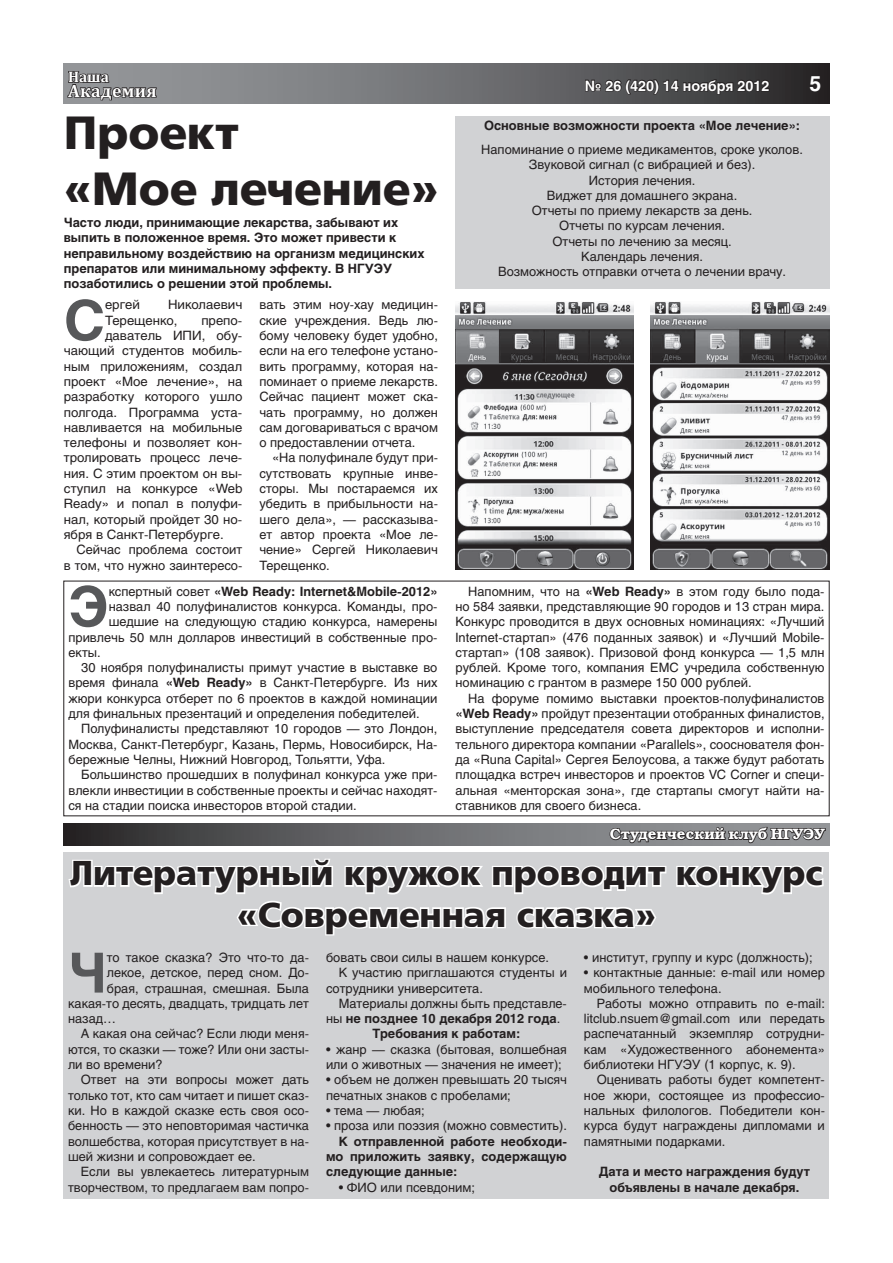
<style>
.page{position:relative;width:893px;height:1263px;background:#fff}
.page>*{position:absolute;margin:0;border:0;box-sizing:border-box;transform-origin:0 0}
.t1{font:700 54.9px "Helios";color:#57585a}
.t2{font:700 46.5px/55.8px "AG Foreigner";color:#231f20}
.t3{font:700 34.5px/41.4px "AG Foreigner";color:#231f20;text-align:center}
.t4{font:700 21px "Helios";color:#fff}
.t5{font:700 17.85px "Cambria";letter-spacing:.02em;color:#fff}
.t6{font:700 15.3px "Cambria";color:#fff}
.t7{font:600 15px "Bookman C";color:#fff}
.t8{font:700 14.25px "Helios";color:#fff}
.t9{font:12.75px/15.3px "Helios";color:#231f20;text-align:justify}
.t10{font:700 12.75px/15.3px "Helios";color:#231f20;text-align:justify}
.s1{font-weight:400}
.s2{font-weight:700}
</style>
<div class="page">
<svg style="left:64px;top:64px;width:765px;height:39px;background:#6a6b6e"></svg>
<svg style="left:66px;top:70px;width:92px;height:31px;background:#6b6b6d"></svg>
<svg style="left:584px;top:77px;width:186px;height:18px;background:#3a393a"></svg>
<div style="left:64px;top:853px;width:765px;height:346px;background:#d1d2d4"></div>
<svg style="left:64px;top:823px;width:765px;height:23px;background:#5e5e60"></svg>
<svg style="left:609px;top:816px;width:218px;height:28px"></svg>
<svg style="left:676px;top:865px;width:148px;height:30px"></svg>
<svg style="left:68px;top:858px;width:599px;height:78px"></svg>
<img style="left:455px;top:302px;width:179px;height:267px">
<img style="left:651px;top:302px;width:178px;height:267px">
<div style="left:455px;top:116px;width:374px;height:173px;background:#d1d2d4"></div>
<p class="t6" style="left:68px;top:66px;width:42px">Наша</p>
<h3 class="t5" style="left:68px;top:78px;width:90px">Академия</h3>
<p class="t8" style="left:585px;top:77px;width:186px">№ 26 (420) 14 ноября 2012</p>
<h3 class="t4" style="left:809px;top:71px;width:13px">5</h3>
<h2 class="t2" style="left:64px;top:105px;width:377px">Проект<br>«Мое лечение»</h2>
<p class="t10" style="left:484px;top:118px;width:318px">Основные возможности проекта «Мое лечение»:</p>
<p class="t9" style="left:481px;top:142px;width:323px;text-align:center">Напоминание о приеме медикаментов, сроке уколов.<br>Звуковой сигнал (с вибрацией и без).<br>История лечения.<br>Виджет для домашнего экрана.<br>Отчеты по приему лекарств за день.<br>Отчеты по курсам лечения.<br>Отчеты по лечению за месяц.<br>Календарь лечения.<br>Возможность отправки отчета о лечении врачу.</p>
<p class="t10" style="left:64px;top:215px;width:362px;text-align:left">Часто люди, принимающие лекарства, забывают их выпить в положенное время. Это может привести к неправильному воздействию на организм медицинских препаратов или минимальному эффекту. В НГУЭУ позаботились о решении этой проблемы.</p>
<h1 class="t1" style="left:64px;top:289px;width:43px">С</h1>
<p class="t9" style="left:105px;top:297px;width:36px">ергей</p>
<p class="t9" style="left:105px;top:297px;width:139px;text-indent:63px">Николаевич<br>Терещенко,</p>
<p class="t9" style="left:259px;top:297px;width:180px">вать этим ноу-хау медицин&shy;ские учреждения. Ведь лю&shy;бому человеку будет удобно, если на его телефоне устано&shy;вить программу, которая на&shy;поминает о приеме лекарств.<br>Сейчас пациент может ска&shy;чать программу, но должен сам договариваться с врачом о предоставлении отчета.</p>
<p class="t9" style="left:259px;top:450px;width:180px;text-indent:13px">«На полуфинале будут при&shy;сутствовать крупные инве&shy;сторы. Мы постараемся их убедить в прибыльности на&shy;шего дела», — рассказыва&shy;ет автор проекта «Мое ле&shy;чение» Сергей Николаевич Терещенко.</p>
<p class="t9" style="left:201px;top:312px;width:43px">препо-</p>
<p class="t9" style="left:105px;top:328px;width:139px">даватель ИПИ, обу-</p>
<p class="t9" style="left:64px;top:343px;width:180px">чающий студентов мобиль-</p>
<p class="t9" style="left:64px;top:358px;width:180px">ным приложениям, создал</p>
<p class="t9" style="left:64px;top:374px;width:180px">проект «Мое лечение», на</p>
<p class="t9" style="left:64px;top:389px;width:180px">разработку которого ушло</p>
<p class="t9" style="left:64px;top:404px;width:180px">полгода. Программа уста-</p>
<p class="t9" style="left:64px;top:420px;width:180px">навливается на мобильные</p>
<p class="t9" style="left:64px;top:435px;width:180px">телефоны и позволяет кон-</p>
<p class="t9" style="left:64px;top:450px;width:180px">тролировать процесс лече-</p>
<p class="t9" style="left:64px;top:465px;width:180px">ния. С этим проектом он вы-</p>
<p class="t9" style="left:64px;top:481px;width:180px">ступил на конкурсе «Web</p>
<p class="t9" style="left:64px;top:496px;width:180px">Ready» и попал в полуфи-</p>
<p class="t9" style="left:64px;top:511px;width:180px">нал, который пройдет 30 но-</p>
<p class="t9" style="left:64px;top:527px;width:161px">ября в Санкт-Петербурге.</p>
<p class="t9" style="left:77px;top:542px;width:167px">Сейчас проблема состоит</p>
<p class="t9" style="left:64px;top:557px;width:180px">в том, что нужно заинтересо-</p>
<h1 class="t1" style="left:68px;top:575px;width:42px">Э</h1>
<p class="t10" style="left:109px;top:583px;width:330px"><span class="s1">кспертный совет</span> «Web Ready: Internet&amp;Mobile-2012»</p>
<p class="t9" style="left:109px;top:599px;width:330px">назвал 40 полуфиналистов конкурса. Команды, про-</p>
<p class="t9" style="left:109px;top:614px;width:330px">шедшие на следующую стадию конкурса, намерены</p>
<p class="t9" style="left:68px;top:629px;width:371px">привлечь 50 млн долларов инвестиций в собственные про-</p>
<p class="t9" style="left:68px;top:644px;width:34px">екты.</p>
<p class="t9" style="left:81px;top:660px;width:358px">30 ноября полуфиналисты примут участие в выставке во</p>
<p class="t9" style="left:68px;top:675px;width:371px">время финала <span class="s2">«Web Ready»</span> в Санкт-Петербурге. Из них</p>
<p class="t9" style="left:68px;top:690px;width:371px">жюри конкурса отберет по 6 проектов в каждой номинации</p>
<p class="t9" style="left:68px;top:706px;width:353px">для финальных презентаций и определения победителей.</p>
<p class="t9" style="left:81px;top:721px;width:358px">Полуфиналисты представляют 10 городов — это Лондон,</p>
<p class="t9" style="left:68px;top:736px;width:371px">Москва, Санкт-Петербург, Казань, Пермь, Новосибирск, На-</p>
<p class="t9" style="left:68px;top:752px;width:319px">бережные Челны, Нижний Новгород, Тольятти, Уфа.</p>
<p class="t9" style="left:81px;top:767px;width:358px">Большинство прошедших в полуфинал конкурса уже при-</p>
<p class="t9" style="left:68px;top:782px;width:371px">влекли инвестиции в собственные проекты и сейчас находят-</p>
<p class="t9" style="left:68px;top:797px;width:290px">ся на стадии поиска инвесторов второй стадии.</p>
<p class="t9" style="left:455px;top:583px;width:371px;text-indent:13px">Напомним, что на <span class="s2">«Web Ready»</span> в этом году было пода&shy;но 584 заявки, представляющие 90 городов и 13 стран мира.<br>Конкурс проводится в двух основных номинациях: «Лучший Internet-стартап» (476 поданных заявок) и «Лучший Mobile&shy;стартап» (108 заявок). Призовой фонд конкурса — 1,5 млн рублей. Кроме того, компания ЕМС учредила собственную номинацию с грантом в размере 150 000 рублей.</p>
<p class="t9" style="left:455px;top:690px;width:371px;text-indent:13px">На форуме помимо выставки проектов-полуфиналистов <span class="s2">«Web Ready»</span> пройдут презентации отобранных финалистов, выступление председателя совета директоров и исполни&shy;тельного директора компании «Parallels», сооснователя фон&shy;да «Runa Capital» Сергея Белоусова, а также будут работать площадка встреч инвесторов и проектов VC Corner и специ&shy;альная «менторская зона», где стартапы смогут найти на&shy;ставников для своего бизнеса.</p>
<p class="t7" style="left:610px;top:825px;width:217px">Студенческий клуб НГУЭУ</p>
<h3 class="t3" style="left:70px;top:853px;width:754px">Литературный кружок проводит конкурс «Современная сказка»</h3>
<h1 class="t1" style="left:68px;top:941px;width:32px">Ч</h1>
<p class="t9" style="left:107px;top:950px;width:204px">то такое сказка? Это что-то да-</p>
<p class="t9" style="left:584px;top:950px;width:230px">• институт, группу и курс (должность);</p>
<p class="t9" style="left:584px;top:965px;width:242px">• контактные данные: e-mail или номер мобильного телефона.</p>
<p class="t9" style="left:584px;top:995px;width:242px;text-indent:13px">Работы можно отправить по e-mail: litclub.nsuem@gmail.com или передать распечатанный экземпляр сотрудни&shy;кам «Художественного абонемента» библиотеки НГУЭУ (1 корпус, к. 9).</p>
<p class="t9" style="left:584px;top:1072px;width:242px;text-indent:13px">Оценивать работы будет компетент&shy;ное жюри, состоящее из профессио&shy;нальных филологов. Победители кон&shy;курса будут награждены дипломами и памятными подарками.</p>
<p class="t10" style="left:599px;top:1164px;width:213px;text-align:center">Дата и место награждения будут объявлены в начале декабря.</p>
<p class="t9" style="left:326px;top:950px;width:224px">бовать свои силы в нашем конкурсе.</p>
<p class="t9" style="left:339px;top:965px;width:230px">К участию приглашаются студенты и</p>
<p class="t9" style="left:326px;top:980px;width:158px">сотрудники университета.</p>
<p class="t9" style="left:339px;top:995px;width:230px">Материалы должны быть представле-</p>
<p class="t10" style="left:326px;top:1011px;width:236px"><span class="s1">ны</span> не позднее 10 декабря 2012 года<span class="s1">.</span></p>
<p class="t10" style="left:373px;top:1026px;width:149px">Требования к работам:</p>
<p class="t9" style="left:326px;top:1041px;width:242px">• жанр — сказка (бытовая, волшебная или о животных — значения не имеет);</p>
<p class="t9" style="left:326px;top:1072px;width:242px">• объем не должен превышать 20 тысяч печатных знаков с пробелами;</p>
<p class="t9" style="left:326px;top:1103px;width:100px">• тема — любая;</p>
<p class="t9" style="left:326px;top:1118px;width:242px">• проза или поэзия (можно совместить).</p>
<p class="t10" style="left:326px;top:1133px;width:242px;text-indent:13px">К отправленной работе необходи&shy;мо приложить заявку, содержащую следующие данные:</p>
<p class="t9" style="left:339px;top:1179px;width:138px">• ФИО или псевдоним;</p>
<p class="t9" style="left:107px;top:965px;width:204px">лекое, детское, перед сном. До-</p>
<p class="t9" style="left:107px;top:980px;width:204px">брая, страшная, смешная. Была</p>
<p class="t9" style="left:68px;top:995px;width:242px">какая-то десять, двадцать, тридцать лет</p>
<p class="t9" style="left:68px;top:1011px;width:50px">назад…</p>
<p class="t9" style="left:81px;top:1026px;width:230px">А какая она сейчас? Если люди меня-</p>
<p class="t9" style="left:68px;top:1041px;width:242px">ются, то сказки — тоже? Или они засты-</p>
<p class="t9" style="left:68px;top:1057px;width:96px">ли во времени?</p>
<p class="t9" style="left:81px;top:1072px;width:230px">Ответ на эти вопросы может дать</p>
<p class="t9" style="left:68px;top:1087px;width:242px">только тот, кто сам читает и пишет сказ-</p>
<p class="t9" style="left:68px;top:1103px;width:242px">ки. Но в каждой сказке есть своя осо-</p>
<p class="t9" style="left:68px;top:1118px;width:242px">бенность — это неповторимая частичка</p>
<p class="t9" style="left:68px;top:1133px;width:242px">волшебства, которая присутствует в на-</p>
<p class="t9" style="left:68px;top:1148px;width:189px">шей жизни и сопровождает ее.</p>
<p class="t9" style="left:81px;top:1164px;width:230px">Если вы увлекаетесь литературным</p>
<p class="t9" style="left:68px;top:1179px;width:242px">творчеством, то предлагаем вам попро-</p>
</div>
